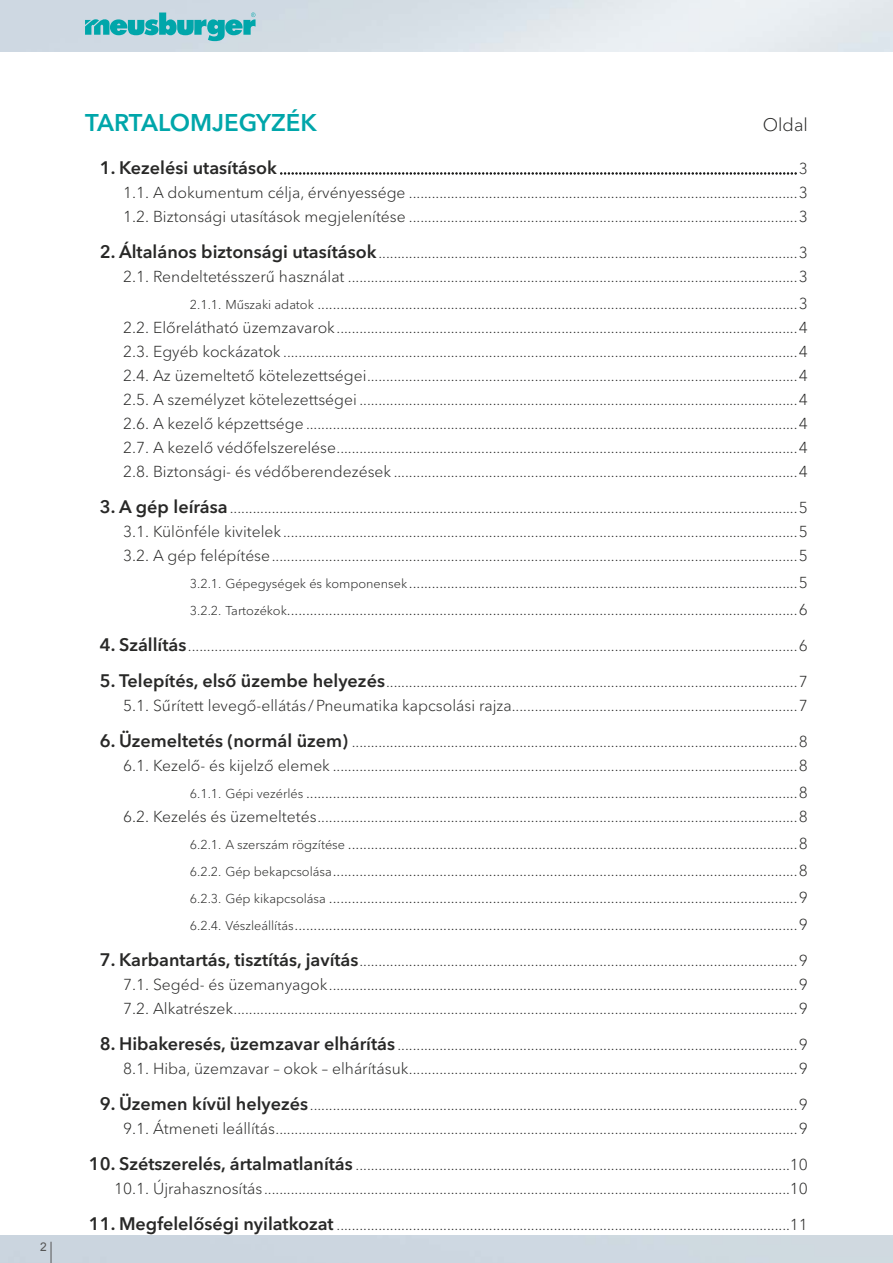
<style>
.page{position:relative;width:893px;height:1263px;background:#fff}
.page>*{position:absolute;margin:0;border:0;box-sizing:border-box;transform-origin:0 0}
.t1{font:600 24px "Avenir Next W1 G";color:#00a6aa}
.t2{font:300 18px "Avenir Next W1 G";color:#282827}
.t3{font:300 15px/24px "Avenir Next W1 G";color:#282827;text-align:right}
.t4{font:12px "Arial";color:#565656}
.s1{font-weight:600;font-size:18px}
.s2{font-size:15.75px}
.s3{font-size:12.75px}
</style>
<div class="page">
<svg style="left:281px;top:173px;width:515px;height:1px"></svg>
<svg style="left:51px;top:1242px;width:1px;height:21px"></svg>
<svg style="left:85px;top:13px;width:171px;height:28px;background:#72c2c9"></svg>
<p class="t4" style="left:40px;top:1239px;width:8px">2</p>
<h1 class="t1" style="left:85px;top:108px;width:233px">TARTALOMJEGYZÉK</h1>
<p class="t2" style="left:763px;top:114px;width:47px">Oldal</p>
<p class="t3" style="left:123px;top:157px;width:686px;text-align:justify;text-indent:-24px"><span class="s1">1. Kezelési utasítások</span> ........................................................................................................................................<span class="s2">3<br>1.1. A dokumentum célja, érvényessége</span> ......................................................................................................<span class="s2">3<br>1.2. Biztonsági utasítások megjelenítése</span> ......................................................................................................<span class="s2">3</span></p>
<p class="t3" style="left:100px;top:241px;width:710px"><span class="s1">2. Általános biztonsági utasítások</span>..............................................................................................................<span class="s2">3<br>2.1. Rendeltetésszerű használat</span> ......................................................................................................................<span class="s2">3</span></p>
<p class="t3" style="left:123px;top:292px;width:686px;text-align:justify;text-indent:67px"><span class="s3">2.1.1. Műszaki adatok</span> ..............................................................................................................................<span class="s2">3<br>2.2. Előrelátható üzemzavarok</span>.........................................................................................................................<span class="s2">4<br>2.3. Egyéb kockázatok</span> .......................................................................................................................................<span class="s2">4<br>2.4. Az üzemeltető kötelezettségei</span>.................................................................................................................<span class="s2">4<br>2.5. A személyzet kötelezettségei</span> ...................................................................................................................<span class="s2">4<br>2.6. A kezelő képzettsége</span> .................................................................................................................................<span class="s2">4<br>2.7. A kezelő védőfelszerelése</span>.........................................................................................................................<span class="s2">4<br>2.8. Biztonsági- és védőberendezések</span> ..........................................................................................................<span class="s2">4</span></p>
<p class="t3" style="left:123px;top:496px;width:686px;text-align:justify;text-indent:-24px"><span class="s1">3. A gép leírása</span>.....................................................................................................................................................<span class="s2">5<br>3.1. Különféle kivitelek</span>.......................................................................................................................................<span class="s2">5<br>3.2. A gép felépítése</span>..........................................................................................................................................<span class="s2">5</span></p>
<p class="t3" style="left:190px;top:569px;width:620px;line-height:27px;text-align:left"><span class="s3">3.2.1. Gépegységek és komponensek</span> ......................................................................................................<span class="s2">5<br></span><span class="s3">3.2.2. Tartozékok</span>......................................................................................................................................<span class="s2">6</span></p>
<p class="t3" style="left:100px;top:634px;width:710px"><span class="s1">4. Szállítás</span>................................................................................................................................................................<span class="s2">6</span></p>
<p class="t3" style="left:100px;top:670px;width:710px"><span class="s1">5. Telepítés, első üzembe helyezés</span>............................................................................................................<span class="s2">7<br>5.1. Sűrített levegő-ellátás /Pneumatika kapcsolási rajza</span>...........................................................................<span class="s2">7</span></p>
<p class="t3" style="left:100px;top:730px;width:710px"><span class="s1">6. Üzemeltetés (normál üzem)</span> .....................................................................................................................<span class="s2">8<br>6.1. Kezelő- és kijelző elemek</span> ..........................................................................................................................<span class="s2">8</span></p>
<p class="t3" style="left:123px;top:781px;width:686px"><span class="s3">6.1.1. Gépi vezérlés</span> .................................................................................................................................<span class="s2">8<br>6.2. Kezelés és üzemeltetés</span>..............................................................................................................................<span class="s2">8</span></p>
<p class="t3" style="left:190px;top:830px;width:620px;line-height:27px;text-align:justify"><span class="s3">6.2.1. A szerszám rögzítése</span> ......................................................................................................................<span class="s2">8<br></span><span class="s3">6.2.2. Gép bekapcsolása</span>..........................................................................................................................<span class="s2">8<br></span><span class="s3">6.2.3. Gép kikapcsolása</span> ...........................................................................................................................<span class="s2">9<br></span><span class="s3">6.2.4. Vészleállítás</span>....................................................................................................................................<span class="s2">9</span></p>
<p class="t3" style="left:123px;top:949px;width:686px;text-align:justify;text-indent:-24px"><span class="s1">7. Karbantartás, tisztítás, javítás</span>...................................................................................................................<span class="s2">9<br>7.1. Segéd- és üzemanyagok</span>...........................................................................................................................<span class="s2">9<br>7.2. Alkatrészek</span>....................................................................................................................................................<span class="s2">9</span></p>
<p class="t3" style="left:100px;top:1033px;width:710px"><span class="s1">8. Hibakeresés, üzemzavar elhárítás</span> .........................................................................................................<span class="s2">9<br>8.1. Hiba, üzemzavar – okok – elhárításuk</span>......................................................................................................<span class="s2">9</span></p>
<p class="t3" style="left:100px;top:1093px;width:710px"><span class="s1">9. Üzemen kívül helyezés</span>................................................................................................................................<span class="s2">9<br>9.1. Átmeneti leállítás</span>.........................................................................................................................................<span class="s2">9</span></p>
<p class="t3" style="left:89px;top:1153px;width:721px"><span class="s1">10. Szétszerelés, ártalmatlanítás</span> ..................................................................................................................<span class="s2">10<br>10.1. Újrahasznosítás</span>..........................................................................................................................................<span class="s2">10</span></p>
<p class="t3" style="left:89px;top:1213px;width:721px"><span class="s1">11. Megfelelőségi nyilatkozat</span> .......................................................................................................................<span class="s2">11</span></p>
</div>
